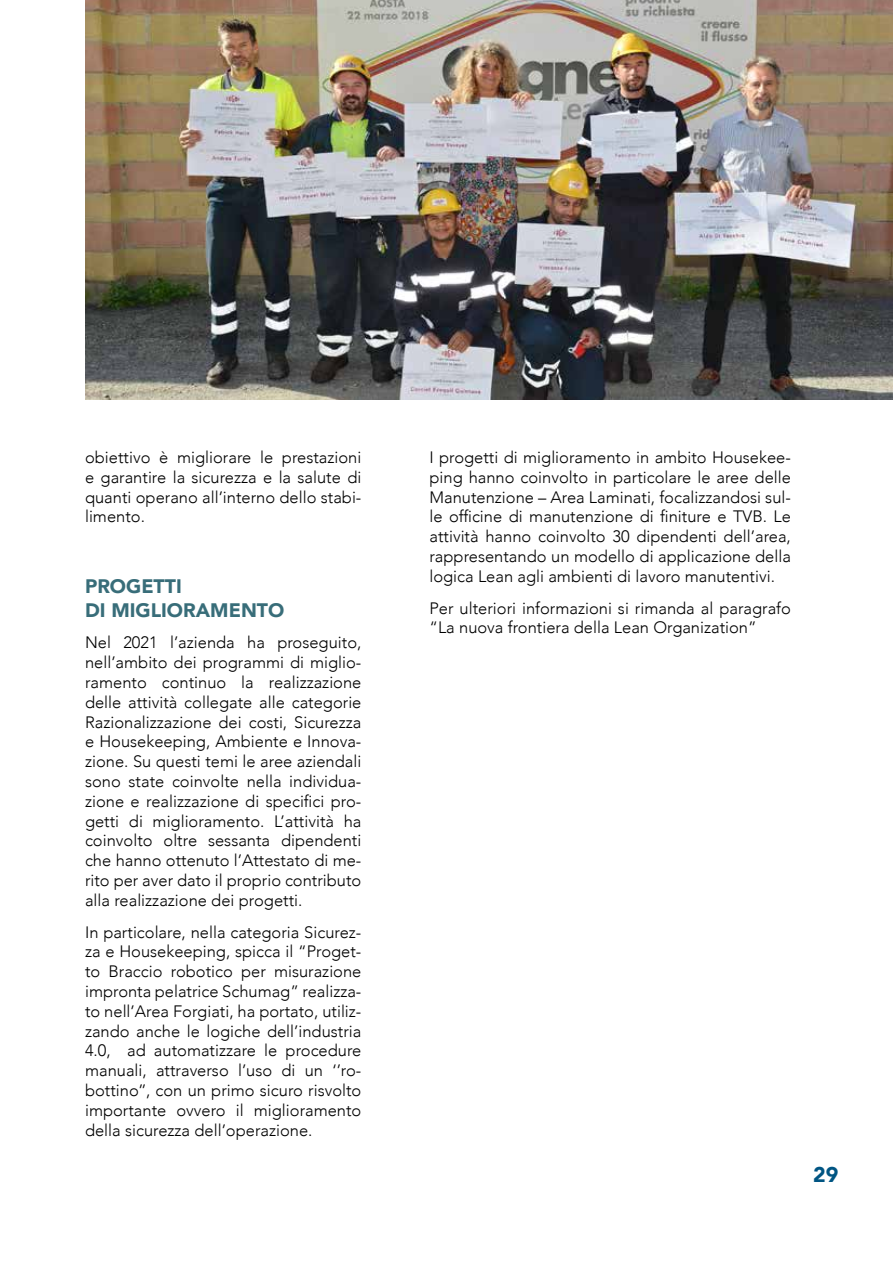
<style>
.page{position:relative;width:893px;height:1263px;background:#fff}
.page>*{position:absolute;margin:0;border:0;box-sizing:border-box;transform-origin:0 0}
.t1{font:900 21.3px "Avenir";color:#005583}
.t2{font:900 19.5px/23.4px "Avenir";color:#386d79}
.t3{font:300 16.5px/19.8px "Avenir";color:#000;text-align:justify}
</style>
<div class="page">
<img style="left:85px;top:0;width:808px;height:400px">
<p class="t3" style="left:85px;top:447px;width:278px">obiettivo è migliorare le prestazioni e garantire la sicurezza e la salute di quanti operano all’interno dello stabi&shy;limento.</p>
<p class="t2" style="left:85px;top:574px;width:201px">PROGETTI<br>DI MIGLIORAMENTO</p>
<p class="t3" style="left:85px;top:633px;width:278px">Nel 2021 l’azienda ha proseguito, nell’ambito dei programmi di miglio&shy;ramento continuo la realizzazione delle attività collegate alle categorie Razionalizzazione dei costi, Sicurezza e Housekeeping, Ambiente e Innova&shy;zione. Su questi temi le aree aziendali sono state coinvolte nella individua&shy;zione e realizzazione di specifici pro&shy;getti di miglioramento. L’attività ha coinvolto oltre sessanta dipendenti che hanno ottenuto l’Attestato di me&shy;rito per aver dato il proprio contributo alla realizzazione dei progetti.</p>
<p class="t3" style="left:85px;top:922px;width:278px">In particolare, nella categoria Sicurez&shy;za e Housekeeping, spicca il “Proget&shy;to Braccio robotico per misurazione impronta pelatrice Schumag” realizza&shy;to nell’Area Forgiati, ha portato, utiliz&shy;zando anche le logiche dell’industria 4.0, ad automatizzare le procedure manuali, attraverso l’uso di un ‘’ro&shy;bottino’’, con un primo sicuro risvolto importante ovvero il miglioramento della sicurezza dell’operazione.</p>
<p class="t3" style="left:429px;top:447px;width:363px">I progetti di miglioramento in ambito Housekee&shy;ping hanno coinvolto in particolare le aree delle Manutenzione – Area Laminati, focalizzandosi sul&shy;le officine di manutenzione di finiture e TVB. Le attività hanno coinvolto 30 dipendenti dell’area, rappresentando un modello di applicazione della logica Lean agli ambienti di lavoro manutentivi.</p>
<p class="t3" style="left:429px;top:598px;width:363px">Per ulteriori informazioni si rimanda al paragrafo “La nuova frontiera della Lean Organization”</p>
<p class="t1" style="left:813px;top:1156px;width:27px">29</p>
</div>
